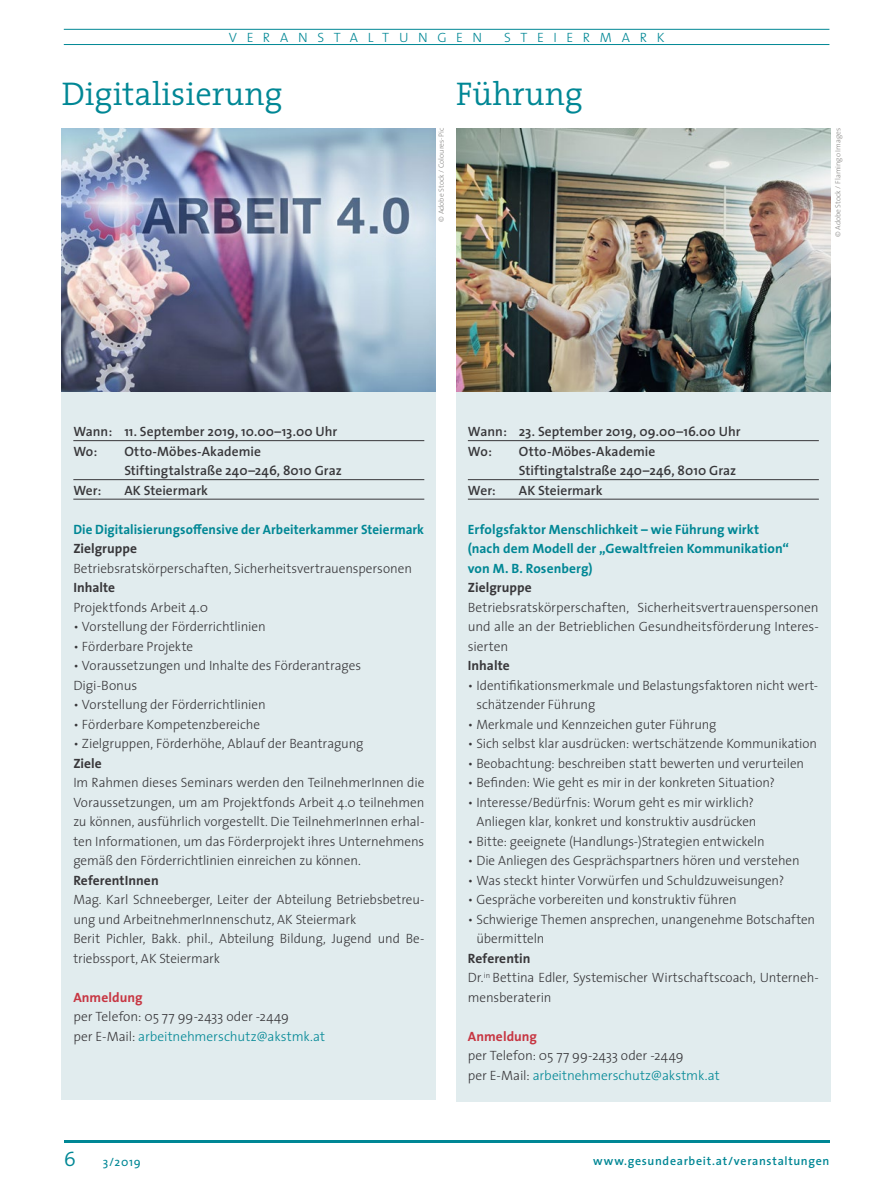
<style>
.page{position:relative;width:872px;height:1191px;background:#fff}
.page>*{position:absolute;margin:0;border:0;box-sizing:border-box;transform-origin:0 0}
.t1{font:300 33px "The Serif";color:#008795}
.t2{font:21px "The Serif Semi Light Caps";color:#008795}
.t3{font:300 13.5px/19.5px "The Sans";letter-spacing:-.005em;color:#38373a}
.t4{font:600 13.5px/19.5px "The Sans";color:#38373a}
.t5{font:700 13.5px/19.5px "The Sans";letter-spacing:.005em;color:#008795}
.t6{font:700 13.5px "The Sans";letter-spacing:.005em;color:#38373a}
.t7{font:300 13.5px "The Sans";letter-spacing:.715em;color:#008795}
.t8{font:700 13.5px "The Sans";letter-spacing:.005em;color:#c73642}
.t9{font:600 12px "The Sans";letter-spacing:.055em;color:#008795}
.t10{font:12px "The Sans";color:#008795}
.t11{font:300 7.5px "The Sans";color:#888785}
.s1{color:#008795}
.s2{font-weight:700}
</style>
<div class="page">
<hr style="left:64px;top:1140px;width:765px;height:2px;background:#008795">
<hr style="left:64px;top:29px;width:765px;height:1px;background:#008795">
<hr style="left:64px;top:44px;width:765px;height:1px;background:#008795">
<div style="left:456px;top:356px;width:374px;height:745px;background:#e1ecee"></div>
<img style="left:456px;top:129px;width:374px;height:262px">
<hr style="left:468px;top:440px;width:351px;height:1px;background:#38373a">
<hr style="left:468px;top:479px;width:351px;height:1px;background:#38373a">
<hr style="left:468px;top:499px;width:351px;height:1px;background:#38373a">
<div style="left:62px;top:356px;width:374px;height:743px;background:#e1ecee"></div>
<img style="left:62px;top:129px;width:374px;height:262px">
<hr style="left:73px;top:440px;width:351px;height:1px;background:#38373a">
<hr style="left:73px;top:479px;width:351px;height:1px;background:#38373a">
<hr style="left:73px;top:499px;width:351px;height:1px;background:#38373a">
<p class="t7" style="left:229px;top:26px;width:255px">VERANSTALTUNGEN</p>
<p class="t7" style="left:504px;top:26px;width:162px">STEIERMARK</p>
<h1 class="t1" style="left:456px;top:66px;width:128px">Führung</h1>
<h1 class="t1" style="left:62px;top:66px;width:222px">Digitalisierung</h1>
<p class="t11" style="left:435px;top:222px;width:95px;rotate:-90deg">© Adobe Stock / Coloures-Pic</p>
<p class="t11" style="left:831px;top:237px;width:111px;rotate:-90deg">© Adobe Stock / Flamingo Images</p>
<p class="t4" style="left:73px;top:421px;width:265px">Wann: 11. September 2019, 10.00–13.00 Uhr<br>Wo:</p>
<p class="t4" style="left:124px;top:441px;width:219px">Otto-Möbes-Akademie<br>Stiftingtalstraße 240–246, 8010 Graz</p>
<p class="t4" style="left:468px;top:421px;width:274px">Wann: 23. September 2019, 09.00–16.00 Uhr<br>Wo:</p>
<p class="t4" style="left:519px;top:441px;width:219px">Otto-Möbes-Akademie<br>Stiftingtalstraße 240–246, 8010 Graz</p>
<p class="t4" style="left:73px;top:480px;width:29px">Wer:</p>
<p class="t4" style="left:124px;top:480px;width:85px">AK Steiermark</p>
<p class="t5" style="left:73px;top:519px;width:352px">Die Digitalisierungsoffensive der Arbeiterkammer Steiermark</p>
<p class="t6" style="left:73px;top:537px;width:65px">Zielgruppe</p>
<p class="t3" style="left:73px;top:558px;width:340px">Betriebsratskörperschaften, Sicherheitsvertrauenspersonen</p>
<p class="t6" style="left:73px;top:576px;width:43px">Inhalte</p>
<p class="t3" style="left:73px;top:597px;width:136px">Projektfonds Arbeit 4.0</p>
<p class="t3" style="left:73px;top:616px;width:194px">• Vorstellung der Förderrichtlinien</p>
<p class="t3" style="left:73px;top:636px;width:121px">• Förderbare Projekte</p>
<p class="t3" style="left:73px;top:655px;width:289px">• Voraussetzungen und Inhalte des Förderantrages<br>Digi-Bonus</p>
<p class="t3" style="left:73px;top:694px;width:194px">• Vorstellung der Förderrichtlinien</p>
<p class="t3" style="left:73px;top:714px;width:188px">• Förderbare Kompetenzbereiche</p>
<p class="t3" style="left:73px;top:733px;width:292px">• Zielgruppen, Förderhöhe, Ablauf der Beantragung</p>
<p class="t6" style="left:73px;top:752px;width:30px">Ziele</p>
<p class="t3" style="left:73px;top:772px;width:352px;text-align:justify">Im Rahmen dieses Seminars werden den TeilnehmerInnen die Voraussetzungen, um am Projektfonds Arbeit 4.0 teilnehmen zu können, ausführlich vorgestellt. Die TeilnehmerInnen erhal&shy;ten Informationen, um das Förderprojekt ihres Unternehmens gemäß den Förderrichtlinien einreichen zu können.</p>
<p class="t6" style="left:73px;top:869px;width:87px">ReferentInnen</p>
<p class="t3" style="left:73px;top:889px;width:352px">Mag. Karl Schneeberger, Leiter der Abteilung Betriebsbetreu&shy;ung und ArbeitnehmerInnenschutz, AK Steiermark<br>Berit Pichler, Bakk. phil., Abteilung Bildung, Jugend und Be&shy;triebssport, AK Steiermark</p>
<p class="t8" style="left:73px;top:986px;width:71px">Anmeldung</p>
<p class="t3" style="left:73px;top:1006px;width:253px">per Telefon: 05 77 99-2433 oder -2449<br>per E-Mail: <span class="s1">arbeitnehmerschutz@akstmk.at</span></p>
<p class="t4" style="left:468px;top:480px;width:29px">Wer:</p>
<p class="t4" style="left:519px;top:480px;width:85px">AK Steiermark</p>
<p class="t5" style="left:468px;top:519px;width:322px">Erfolgsfaktor Menschlichkeit – wie Führung wirkt (nach dem Modell der „Gewaltfreien Kommunikation“ von M. B. Rosenberg)</p>
<p class="t6" style="left:468px;top:576px;width:65px">Zielgruppe</p>
<p class="t3" style="left:468px;top:597px;width:352px;text-align:justify">Betriebsratskörperschaften, Sicherheitsvertrauenspersonen und alle an der Betrieblichen Gesundheitsförderung Interes&shy;sierten</p>
<p class="t6" style="left:468px;top:654px;width:43px">Inhalte</p>
<p class="t3" style="left:476px;top:675px;width:343px;text-indent:-8px">• Identifikationsmerkmale und Belastungsfaktoren nicht wert&shy;schätzender Führung</p>
<p class="t3" style="left:468px;top:714px;width:250px">• Merkmale und Kennzeichen guter Führung</p>
<p class="t3" style="left:468px;top:733px;width:351px">• Sich selbst klar ausdrücken: wertschätzende Kommunikation</p>
<p class="t3" style="left:468px;top:753px;width:338px">• Beobachtung: beschreiben statt bewerten und verurteilen</p>
<p class="t3" style="left:468px;top:772px;width:308px">• Befinden: Wie geht es mir in der konkreten Situation?</p>
<p class="t3" style="left:468px;top:792px;width:290px;text-align:right">• Interesse/Bedürfnis: Worum geht es mir wirklich?<br>Anliegen klar, konkret und konstruktiv ausdrücken</p>
<p class="t3" style="left:468px;top:831px;width:298px">• Bitte: geeignete (Handlungs-)Strategien entwickeln</p>
<p class="t3" style="left:468px;top:850px;width:333px">• Die Anliegen des Gesprächspartners hören und verstehen</p>
<p class="t3" style="left:468px;top:870px;width:318px">• Was steckt hinter Vorwürfen und Schuldzuweisungen?</p>
<p class="t3" style="left:468px;top:889px;width:270px">• Gespräche vorbereiten und konstruktiv führen</p>
<p class="t3" style="left:476px;top:909px;width:340px;text-indent:-8px">• Schwierige Themen ansprechen, unangenehme Botschaften übermitteln</p>
<p class="t3" style="left:468px;top:948px;width:352px"><span class="s2">Referentin<br></span>Dr.<sup>in</sup> Bettina Edler, Systemischer Wirtschaftscoach, Unterneh&shy;mensberaterin</p>
<p class="t8" style="left:468px;top:1025px;width:71px">Anmeldung</p>
<p class="t3" style="left:468px;top:1045px;width:253px">per Telefon: 05 77 99-2433 oder -2449<br>per E-Mail: <span class="s1">arbeitnehmerschutz@akstmk.at</span></p>
<h2 class="t2" style="left:64px;top:1141px;width:14px">6</h2>
<p class="t10" style="left:103px;top:1151px;width:39px">3/2019</p>
<p class="t9" style="left:593px;top:1151px;width:238px">www.gesundearbeit.at/veranstaltungen</p>
</div>
